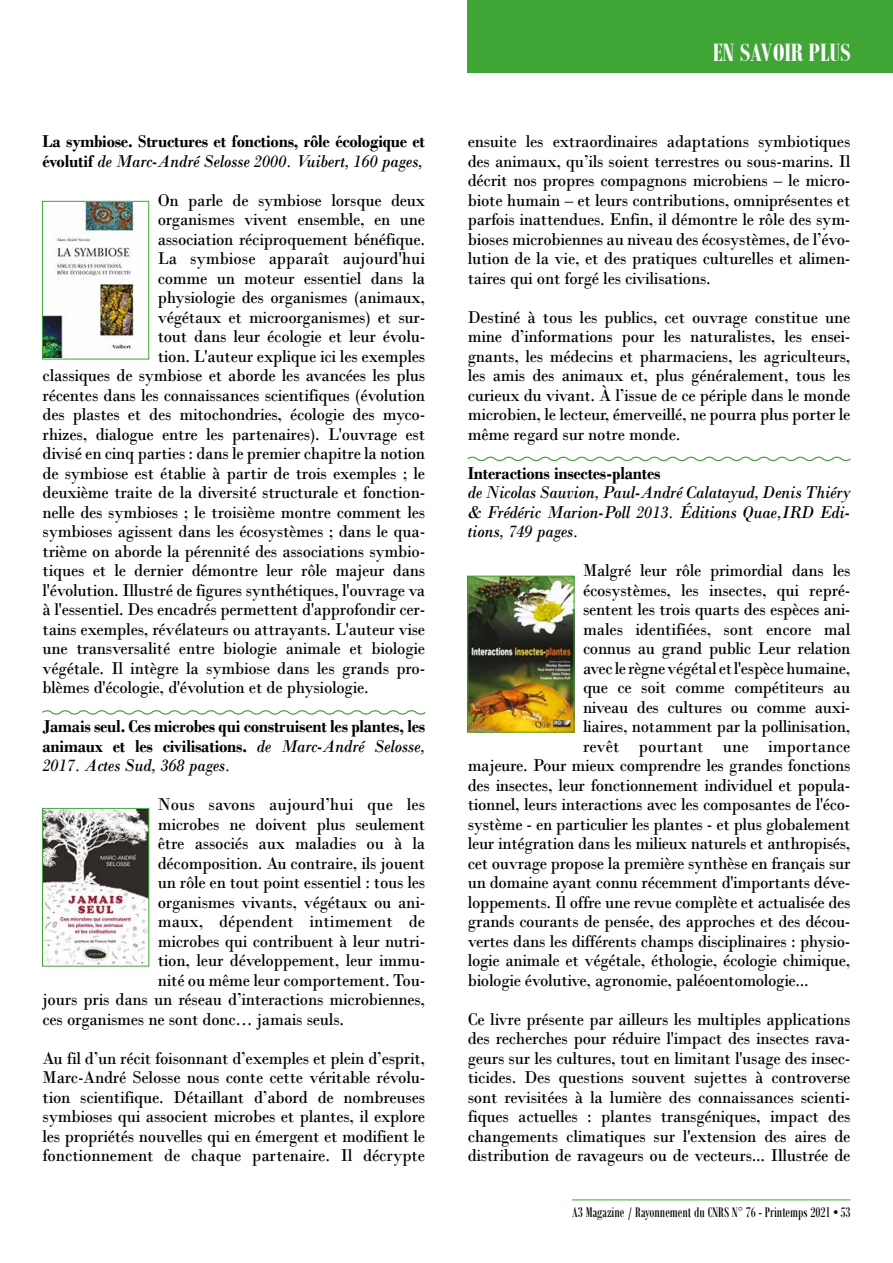
<style>
.page{position:relative;width:893px;height:1263px;background:#fff}
.page>*{position:absolute;margin:0;border:0;box-sizing:border-box;transform-origin:0 0}
.t1{font:700 27px "Bodoni MT Condensed";color:#fff}
.t2{font:18px/19.5px "Bodoni";letter-spacing:-.015em;color:#000;text-align:justify;scale:.95 1}
.t3{font:700 18px/19.5px "Bodoni";letter-spacing:-.015em;color:#000;scale:.95 1}
.t4{font:italic 18px/19.5px "Bodoni";letter-spacing:-.015em;color:#000;text-align:justify;scale:.95 1}
.t5{font:18px "Bodoni";letter-spacing:.005em;color:#000;scale:.95 1}
.t6{font:15px "Bodoni MT Condensed";color:#000}
.s1{font-weight:400;font-style:italic}
</style>
<div class="page">
<hr style="left:572px;top:1199px;width:278px;height:1px;background:#3fa535">
<svg style="left:42px;top:710px;width:384px;height:5px"></svg>
<svg style="left:467px;top:456px;width:384px;height:6px"></svg>
<div style="left:468px;top:0;width:425px;height:72px;background:#3fa535"></div>
<img style="left:469px;top:578px;width:103px;height:152px">
<div style="left:467px;top:576px;width:107px;height:156px;border:1px solid #3fa535"></div>
<img style="left:44px;top:203px;width:90px;height:154px">
<div style="left:42px;top:201px;width:107px;height:158px;border:1px solid #3fa535"></div>
<img style="left:44px;top:810px;width:103px;height:154px">
<div style="left:42px;top:808px;width:107px;height:158px;border:1px solid #3fa535"></div>
<p class="t3" style="left:43px;top:131px;width:404px">La symbiose. Structures et fonctions, rôle écologique et évolutif <span class="s1">de Marc-André Selosse 2000. Vuibert, 160 pages,</span></p>
<p class="t2" style="left:158px;top:190px;width:283px">On parle de symbiose lorsque deux</p>
<p class="t2" style="left:158px;top:210px;width:283px">organismes vivent ensemble, en une</p>
<p class="t2" style="left:158px;top:229px;width:283px">association réciproquement bénéfique.</p>
<p class="t2" style="left:158px;top:249px;width:283px">La symbiose apparaît aujourd'hui</p>
<p class="t2" style="left:158px;top:268px;width:283px">comme un moteur essentiel dans la</p>
<p class="t2" style="left:158px;top:288px;width:283px">physiologie des organismes (animaux,</p>
<p class="t2" style="left:158px;top:307px;width:283px">végétaux et microorganismes) et sur-</p>
<p class="t2" style="left:158px;top:327px;width:283px">tout dans leur écologie et leur évolu-</p>
<p class="t2" style="left:158px;top:346px;width:283px">tion. L'auteur explique ici les exemples</p>
<p class="t2" style="left:43px;top:366px;width:404px">classiques de symbiose et aborde les avancées les plus</p>
<p class="t2" style="left:43px;top:385px;width:404px">récentes dans les connaissances scientifiques (évolution</p>
<p class="t2" style="left:43px;top:405px;width:404px">des plastes et des mitochondries, écologie des myco-</p>
<p class="t2" style="left:43px;top:424px;width:404px">rhizes, dialogue entre les partenaires). L'ouvrage est</p>
<p class="t2" style="left:43px;top:444px;width:404px">divisé en cinq parties : dans le premier chapitre la notion</p>
<p class="t2" style="left:43px;top:463px;width:404px">de symbiose est établie à partir de trois exemples ; le</p>
<p class="t2" style="left:43px;top:483px;width:404px">deuxième traite de la diversité structurale et fonction-</p>
<p class="t2" style="left:43px;top:502px;width:404px">nelle des symbioses ; le troisième montre comment les</p>
<p class="t2" style="left:43px;top:522px;width:404px">symbioses agissent dans les écosystèmes ; dans le qua-</p>
<p class="t2" style="left:43px;top:541px;width:404px">trième on aborde la pérennité des associations symbio-</p>
<p class="t2" style="left:43px;top:561px;width:404px">tiques et le dernier démontre leur rôle majeur dans</p>
<p class="t2" style="left:43px;top:580px;width:404px">l'évolution. Illustré de figures synthétiques, l'ouvrage va</p>
<p class="t2" style="left:43px;top:600px;width:404px">à l'essentiel. Des encadrés permettent d'approfondir cer-</p>
<p class="t2" style="left:43px;top:619px;width:404px">tains exemples, révélateurs ou attrayants. L'auteur vise</p>
<p class="t2" style="left:43px;top:639px;width:404px">une transversalité entre biologie animale et biologie</p>
<p class="t2" style="left:43px;top:658px;width:404px">végétale. Il intègre la symbiose dans les grands pro-</p>
<p class="t2" style="left:43px;top:678px;width:345px">blèmes d'écologie, d'évolution et de physiologie.</p>
<p class="t3" style="left:43px;top:716px;width:404px;text-align:justify">Jamais seul. Ces microbes qui construisent les plantes, les animaux et les civilisations. <span class="s1">de Marc-André Selosse, 2017. Actes Sud, 368 pages.</span></p>
<p class="t2" style="left:158px;top:795px;width:283px">Nous savons aujourd’hui que les</p>
<p class="t2" style="left:158px;top:814px;width:283px">microbes ne doivent plus seulement</p>
<p class="t2" style="left:158px;top:834px;width:283px">être associés aux maladies ou à la</p>
<p class="t2" style="left:158px;top:853px;width:283px">décomposition. Au contraire, ils jouent</p>
<p class="t2" style="left:158px;top:873px;width:283px">un rôle en tout point essentiel : tous les</p>
<p class="t2" style="left:158px;top:892px;width:283px">organismes vivants, végétaux ou ani-</p>
<p class="t5" style="left:158px;top:911px;width:283px">maux, dépendent intimement de</p>
<p class="t2" style="left:158px;top:931px;width:283px">microbes qui contribuent à leur nutri-</p>
<p class="t2" style="left:158px;top:951px;width:283px">tion, leur développement, leur immu-</p>
<p class="t2" style="left:158px;top:970px;width:283px">nité ou même leur comportement. Tou-</p>
<p class="t2" style="left:43px;top:990px;width:404px">jours pris dans un réseau d’interactions microbiennes,</p>
<p class="t2" style="left:43px;top:1009px;width:319px">ces organismes ne sont donc… jamais seuls.</p>
<p class="t2" style="left:43px;top:1048px;width:404px">Au fil d’un récit foisonnant d’exemples et plein d’esprit, Marc-André Selosse nous conte cette véritable révolu&shy;tion scientifique. Détaillant d’abord de nombreuses symbioses qui associent microbes et plantes, il explore les propriétés nouvelles qui en émergent et modifient le fonctionnement de chaque partenaire. Il décrypte</p>
<h1 class="t1" style="left:713px;top:36px;width:139px">EN SAVOIR PLUS</h1>
<p class="t2" style="left:468px;top:132px;width:404px">ensuite les extraordinaires adaptations symbiotiques des animaux, qu’ils soient terrestres ou sous-marins. Il décrit nos propres compagnons microbiens – le micro&shy;biote humain – et leurs contributions, omniprésentes et parfois inattendues. Enfin, il démontre le rôle des sym&shy;bioses microbiennes au niveau des écosystèmes, de l’évo&shy;lution de la vie, et des pratiques culturelles et alimen&shy;taires qui ont forgé les civilisations.</p>
<p class="t2" style="left:468px;top:307px;width:404px">Destiné à tous les publics, cet ouvrage constitue une mine d’informations pour les naturalistes, les ensei&shy;gnants, les médecins et pharmaciens, les agriculteurs, les amis des animaux et, plus généralement, tous les curieux du vivant. À l’issue de ce périple dans le monde microbien, le lecteur, émerveillé, ne pourra plus porter le même regard sur notre monde.</p>
<p class="t3" style="left:468px;top:463px;width:205px">Interactions insectes-plantes</p>
<p class="t4" style="left:468px;top:482px;width:404px">de Nicolas Sauvion, Paul-André Calatayud, Denis Thiéry &amp; Frédéric Marion-Poll 2013. Éditions Quae,IRD Edi&shy;tions, 749 pages.</p>
<p class="t2" style="left:583px;top:561px;width:283px">Malgré leur rôle primordial dans les</p>
<p class="t2" style="left:583px;top:580px;width:283px">écosystèmes, les insectes, qui repré-</p>
<p class="t2" style="left:583px;top:600px;width:283px">sentent les trois quarts des espèces ani-</p>
<p class="t2" style="left:583px;top:619px;width:283px">males identifiées, sont encore mal</p>
<p class="t2" style="left:583px;top:639px;width:283px">connus au grand public Leur relation</p>
<p class="t2" style="left:583px;top:658px;width:283px">avec le règne végétal et l'espèce humaine,</p>
<p class="t2" style="left:583px;top:678px;width:283px">que ce soit comme compétiteurs au</p>
<p class="t2" style="left:583px;top:697px;width:283px">niveau des cultures ou comme auxi-</p>
<p class="t2" style="left:583px;top:717px;width:283px">liaires, notamment par la pollinisation,</p>
<p class="t5" style="left:583px;top:735px;width:283px">revêt pourtant une importance</p>
<p class="t2" style="left:468px;top:756px;width:404px">majeure. Pour mieux comprendre les grandes fonctions</p>
<p class="t2" style="left:468px;top:775px;width:404px">des insectes, leur fonctionnement individuel et popula-</p>
<p class="t2" style="left:468px;top:795px;width:404px">tionnel, leurs interactions avec les composantes de l'éco-</p>
<p class="t2" style="left:468px;top:814px;width:404px">système - en particulier les plantes - et plus globalement</p>
<p class="t2" style="left:468px;top:834px;width:404px">leur intégration dans les milieux naturels et anthropisés,</p>
<p class="t2" style="left:468px;top:853px;width:404px">cet ouvrage propose la première synthèse en français sur</p>
<p class="t2" style="left:468px;top:873px;width:404px">un domaine ayant connu récemment d'importants déve-</p>
<p class="t2" style="left:468px;top:892px;width:404px">loppements. Il offre une revue complète et actualisée des</p>
<p class="t2" style="left:468px;top:912px;width:404px">grands courants de pensée, des approches et des décou-</p>
<p class="t2" style="left:468px;top:931px;width:404px">vertes dans les différents champs disciplinaires : physio-</p>
<p class="t2" style="left:468px;top:951px;width:404px">logie animale et végétale, éthologie, écologie chimique,</p>
<p class="t2" style="left:468px;top:970px;width:360px">biologie évolutive, agronomie, paléoentomologie...</p>
<p class="t2" style="left:468px;top:1009px;width:404px">Ce livre présente par ailleurs les multiples applications des recherches pour réduire l'impact des insectes rava&shy;geurs sur les cultures, tout en limitant l'usage des insec&shy;ticides. Des questions souvent sujettes à controverse sont revisitées à la lumière des connaissances scienti&shy;fiques actuelles : plantes transgéniques, impact des changements climatiques sur l'extension des aires de distribution de ravageurs ou de vecteurs... Illustrée de</p>
<p class="t6" style="left:572px;top:1203px;width:280px">A3 Magazine / Rayonnement du CNRS N° 76 - Printemps 2021 • 53</p>
</div>
